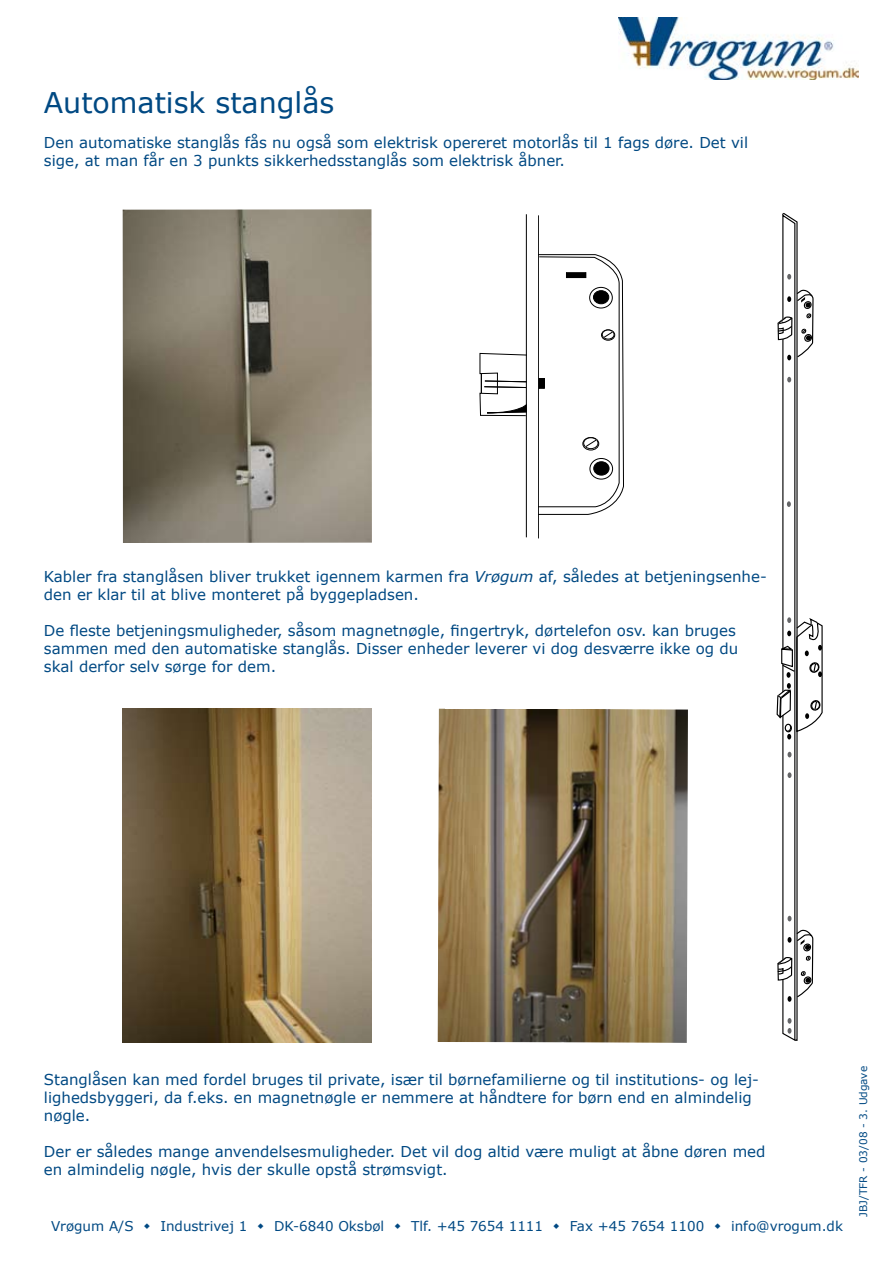
<style>
.page{position:relative;width:893px;height:1263px;background:#fff}
.page>*{position:absolute;margin:0;border:0;box-sizing:border-box;transform-origin:0 0}
.t1{font:28.5px "Verdana";color:#004983}
.t2{font:15px/18px "Verdana";color:#004983}
.t3{font:13.5px "Verdana";color:#004983}
.t4{font:10.5px "Verdana";color:#004983}
.s1{font-style:italic}
</style>
<div class="page">
<img style="left:619px;top:17px;width:240px;height:62px">
<img style="left:438px;top:708px;width:250px;height:335px">
<svg style="left:776px;top:213px;width:47px;height:828px"></svg>
<hr style="left:538px;top:215px;width:1px;height:323px;background:#000">
<hr style="left:526px;top:214px;width:1px;height:323px;background:#000">
<svg style="left:479px;top:254px;width:145px;height:261px"></svg>
<img style="left:122px;top:709px;width:249px;height:333px">
<img style="left:123px;top:209px;width:249px;height:334px">
<h1 class="t1" style="left:44px;top:84px;width:292px">Automatisk stanglås</h1>
<p class="t2" style="left:44px;top:133px;width:706px">Den automatiske stanglås fås nu også som elektrisk opereret motorlås til 1 fags døre. Det vil sige, at man får en 3 punkts sikkerhedsstanglås som elektrisk åbner.</p>
<p class="t2" style="left:44px;top:567px;width:724px">Kabler fra stanglåsen bliver trukket igennem karmen fra <span class="s1">Vrøgum</span> af, således at betjeningsenhe&shy;den er klar til at blive monteret på byggepladsen.</p>
<p class="t2" style="left:44px;top:621px;width:696px">De fleste betjeningsmuligheder, såsom magnetnøgle, fingertryk, dørtelefon osv. kan bruges sammen med den automatiske stanglås. Disser enheder leverer vi dog desværre ikke og du skal derfor selv sørge for dem.</p>
<p class="t2" style="left:44px;top:1070px;width:717px">Stanglåsen kan med fordel bruges til private, især til børnefamilierne og til institutions- og lej&shy;lighedsbyggeri, da f.eks. en magnetnøgle er nemmere at håndtere for børn end en almindelig nøgle.</p>
<p class="t2" style="left:44px;top:1142px;width:723px">Der er således mange anvendelsesmuligheder. Det vil dog altid være muligt at åbne døren med en almindelig nøgle, hvis der skulle opstå strømsvigt.</p>
<p class="t3" style="left:51px;top:1217px;width:84px">Vrøgum A/S</p>
<p class="t3" style="left:160px;top:1217px;width:88px">Industrivej 1</p>
<p class="t3" style="left:274px;top:1217px;width:112px">DK-6840 Oksbøl</p>
<p class="t3" style="left:411px;top:1217px;width:134px">Tlf. +45 7654 1111</p>
<p class="t3" style="left:570px;top:1217px;width:136px">Fax +45 7654 1100</p>
<p class="t3" style="left:731px;top:1217px;width:114px">info@vrogum.dk</p>
<p class="t4" style="left:856px;top:1217px;width:152px;rotate:-90deg">JBJ/TFR - 03/08 - 3. Udgave</p>
</div>
